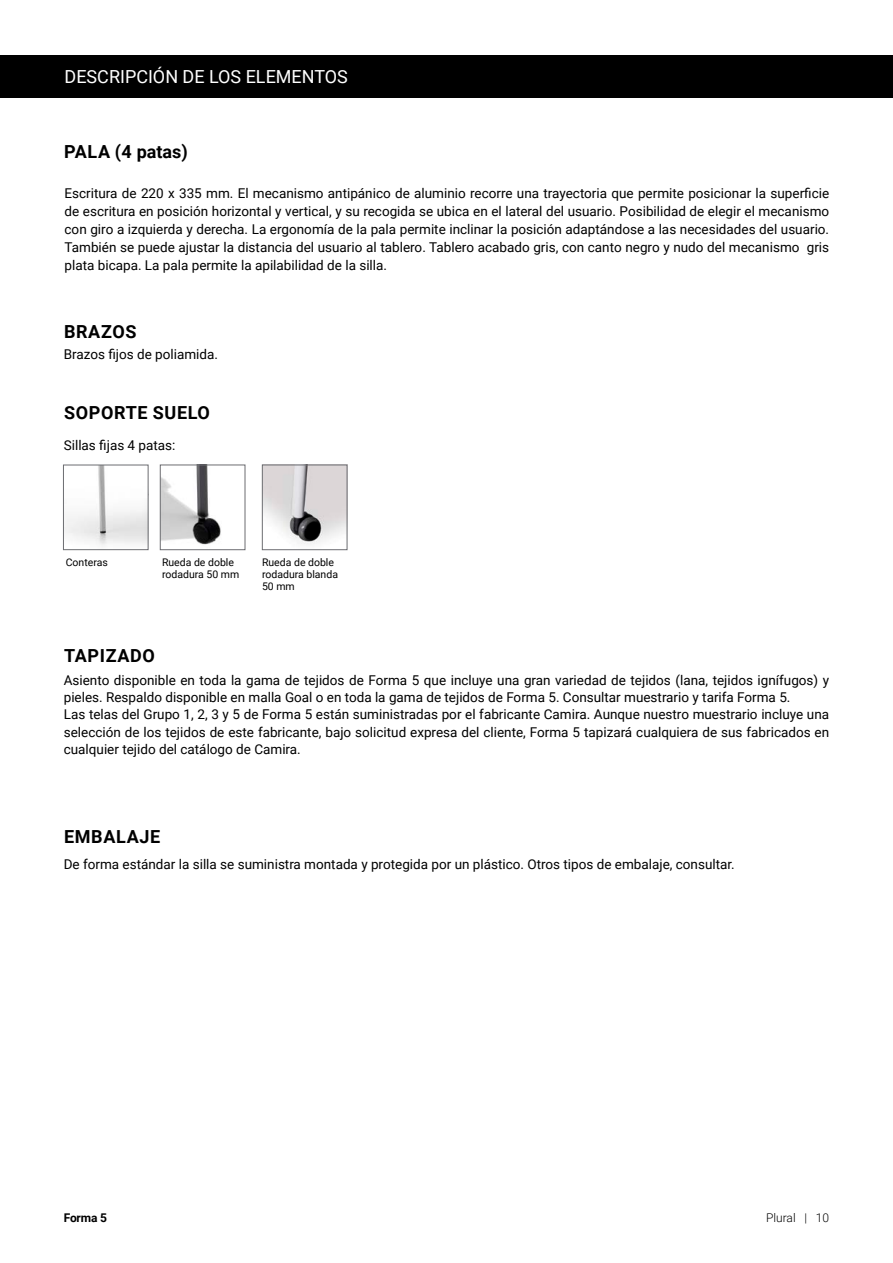
<style>
.page{position:relative;width:893px;height:1263px;background:#fff}
.page>*{position:absolute;margin:0;border:0;box-sizing:border-box;transform-origin:0 0}
.t1{font:700 18px "Roboto";letter-spacing:.035em;color:#000}
.t2{font:18px "Roboto";color:#fff}
.t3{font:700 18px "Roboto";color:#000}
.t4{font:13.5px/17.2px "Roboto";color:#000}
.t5{font:300 12px "Roboto";color:#000}
.t6{font:700 12px "Roboto";letter-spacing:-.015em;color:#000}
.t7{font:10.5px/12px "Roboto";color:#000}
</style>
<div class="page">
<div style="left:0;top:55px;width:893px;height:43px;background:#000"></div>
<img style="left:65px;top:467px;width:81px;height:79px">
<div style="left:63px;top:465px;width:85px;height:85px;border:1px solid #6c6d71"></div>
<img style="left:162px;top:467px;width:59px;height:78px">
<div style="left:160px;top:465px;width:85px;height:85px;border:1px solid #6c6d71"></div>
<img style="left:264px;top:467px;width:81px;height:77px">
<div style="left:262px;top:465px;width:85px;height:85px;border:1px solid #6c6d71"></div>
<h1 class="t2" style="left:65px;top:64px;width:285px">DESCRIPCIÓN DE LOS ELEMENTOS</h1>
<h1 class="t3" style="left:64px;top:139px;width:125px">PALA (4 patas)</h1>
<p class="t4" style="left:65px;top:184px;width:766px;line-height:18px;text-align:justify">Escritura de 220 x 335 mm. El mecanismo antipánico de aluminio recorre una trayectoria que permite posicionar la superficie de escritura en posición horizontal y vertical, y su recogida se ubica en el lateral del usuario. Posibilidad de elegir el mecanismo con giro a izquierda y derecha. La ergonomía de la pala permite inclinar la posición adaptándose a las necesidades del usuario.<br>También se puede ajustar la distancia del usuario al tablero. Tablero acabado gris, con canto negro y nudo del mecanismo gris plata bicapa. La pala permite la apilabilidad de la silla.</p>
<h1 class="t1" style="left:64px;top:318px;width:74px">BRAZOS</h1>
<p class="t4" style="left:64px;top:345px;width:156px">Brazos fijos de poliamida.</p>
<h1 class="t1" style="left:64px;top:400px;width:147px">SOPORTE SUELO</h1>
<p class="t4" style="left:64px;top:436px;width:113px">Sillas fijas 4 patas:</p>
<p class="t7" style="left:66px;top:556px;width:44px">Conteras</p>
<p class="t7" style="left:162px;top:556px;width:79px">Rueda de doble rodadura 50 mm</p>
<p class="t7" style="left:262px;top:556px;width:78px">Rueda de doble rodadura blanda<br>50 mm</p>
<h1 class="t1" style="left:64px;top:642px;width:92px">TAPIZADO</h1>
<p class="t4" style="left:64px;top:671px;width:767px">Asiento disponible en toda la gama de tejidos de Forma 5 que incluye una gran variedad de tejidos (lana, tejidos ignífugos) y pieles. Respaldo disponible en malla Goal o en toda la gama de tejidos de Forma 5. Consultar muestrario y tarifa Forma 5.<br>Las telas del Grupo 1, 2, 3 y 5 de Forma 5 están suministradas por el fabricante Camira. Aunque nuestro muestrario incluye una selección de los tejidos de este fabricante, bajo solicitud expresa del cliente, Forma 5 tapizará cualquiera de sus fabricados en cualquier tejido del catálogo de Camira.</p>
<h1 class="t1" style="left:64px;top:824px;width:98px">EMBALAJE</h1>
<p class="t4" style="left:64px;top:855px;width:672px">De forma estándar la silla se suministra montada y protegida por un plástico. Otros tipos de embalaje, consultar.</p>
<p class="t6" style="left:64px;top:1209px;width:45px">Forma 5</p>
<p class="t5" style="left:766px;top:1209px;width:65px">Plural | 10</p>
</div>
